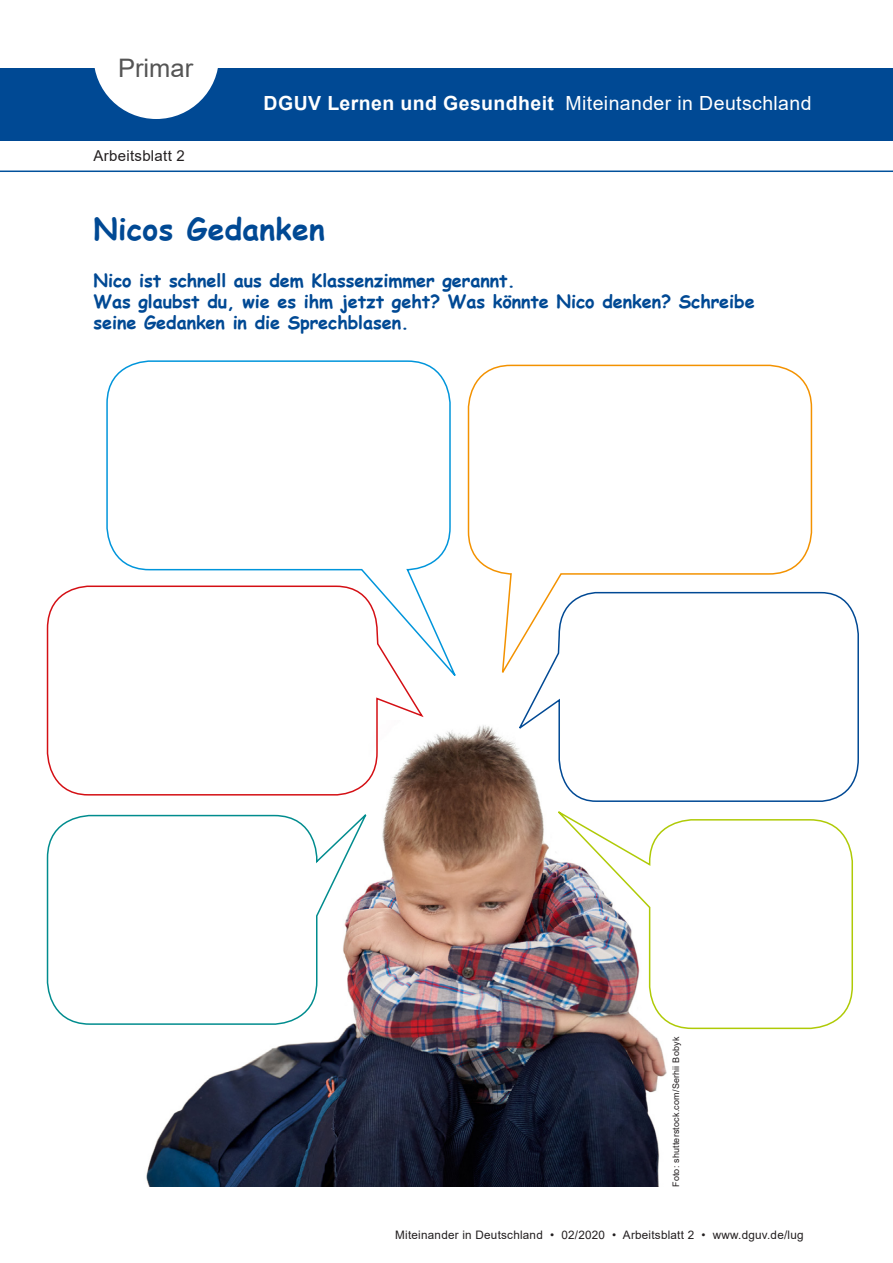
<style>
.page{position:relative;width:893px;height:1263px;background:#fff}
.page>*{position:absolute;margin:0;border:0;box-sizing:border-box;transform-origin:0 0}
.Ueberschrift{font:700 30px "Comic Sans MS";letter-spacing:.01em;color:#004994}
.head{font:25.5px "Arial";color:#555}
.t1{font:19.5px "Arial";letter-spacing:.02em;color:#fff}
.t2{font:700 19.5px "Arial";letter-spacing:.02em;color:#fff}
.Fliesstext{font:700 18px "Comic Sans MS";letter-spacing:-.005em;color:#004994}
.t3{font:15px "Arial";letter-spacing:.02em;color:#231f20}
.fusszeile{font:11.7px "Arial";letter-spacing:.02em;color:#231f20}
.t4{font:9px "Arial";letter-spacing:.02em;color:#231f20}
</style>
<div class="page">
<div style="left:0;top:68px;width:893px;height:72px;background:#004994"></div>
<svg style="left:94px;top:68px;width:124px;height:51px"></svg>
<hr style="left:0;top:171px;width:893px;height:1px;background:#01519b">
<img style="left:146px;top:725px;width:521px;height:461px">
<div style="left:106px;top:360px;width:345px;height:210px;border:2px solid #0095db;border-radius:43px"></div>
<svg style="left:46px;top:568px;width:379px;height:228px"></svg>
<svg style="left:515px;top:591px;width:344px;height:212px"></svg>
<div style="left:468px;top:365px;width:344px;height:210px;border:2px solid #f39200;border-radius:43px"></div>
<svg style="left:550px;top:805px;width:303px;height:225px"></svg>
<svg style="left:46px;top:808px;width:325px;height:217px"></svg>
<p class="head" style="left:118px;top:50px;width:77px">Primar</p>
<p class="t3" style="left:94px;top:145px;width:93px">Arbeitsblatt 2</p>
<p class="t2" style="left:264px;top:89px;width:292px">DGUV Lernen und Gesundheit</p>
<p class="t1" style="left:566px;top:89px;width:248px">Miteinander in Deutschland</p>
<p class="Ueberschrift" style="left:94px;top:207px;width:233px">Nicos Gedanken</p>
<p class="Fliesstext" style="left:94px;top:267px;width:423px">Nico ist schnell aus dem Klassenzimmer gerannt.</p>
<p class="Fliesstext" style="left:94px;top:288px;width:663px">Was glaubst du, wie es ihm jetzt geht? Was könnte Nico denken? Schreibe</p>
<p class="Fliesstext" style="left:94px;top:309px;width:317px">seine Gedanken in die Sprechblasen.</p>
<p class="t4" style="left:670px;top:1187px;width:152px;rotate:-90deg">Foto: shutterstock.com/Serhii Bobyk</p>
<p class="fusszeile" style="left:395px;top:1227px;width:410px">Miteinander in Deutschland • 02/2020 • Arbeitsblatt 2 • www.dguv.de/lug</p>
</div>
